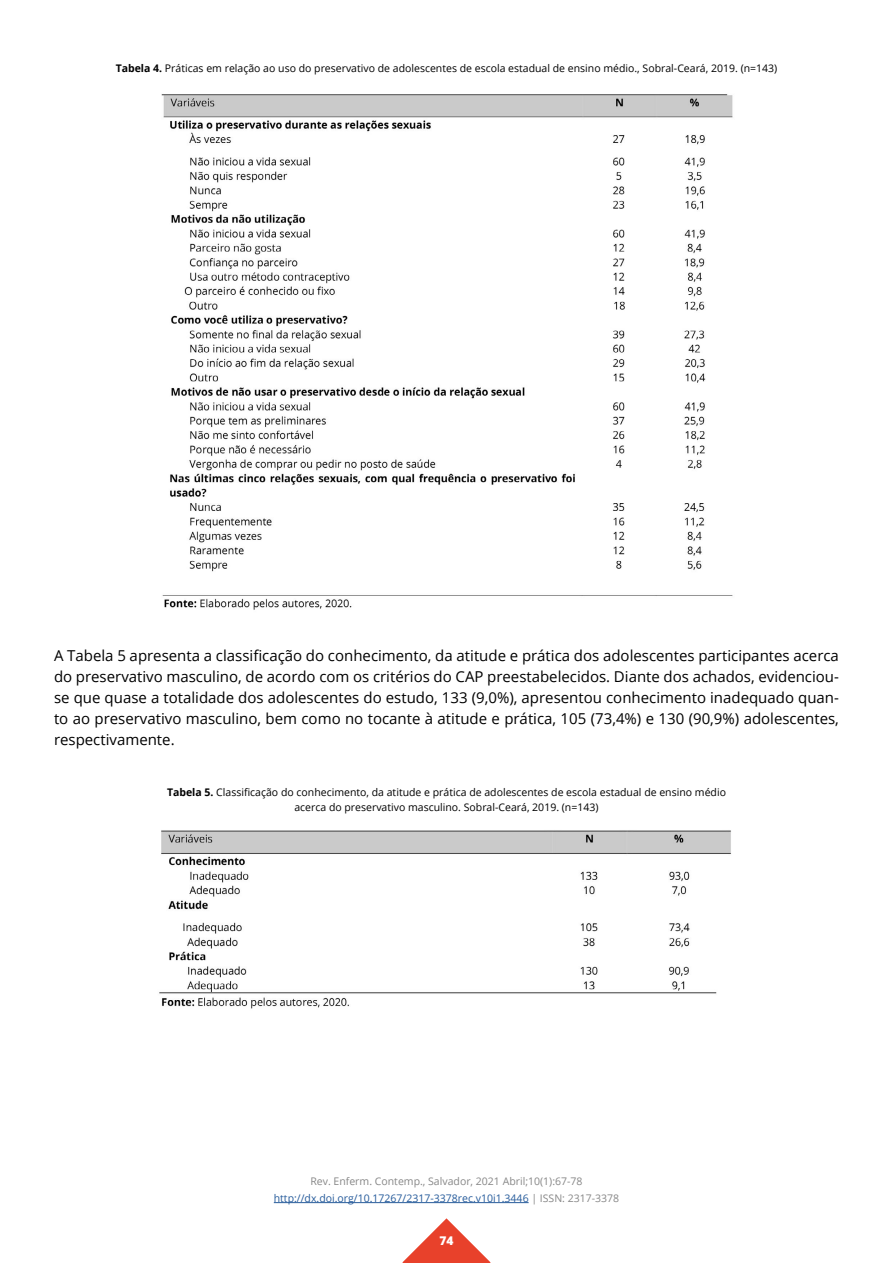
<style>
.page{position:relative;width:893px;height:1263px;background:#fff}
.page>*{position:absolute;margin:0;border:0;box-sizing:border-box;transform-origin:0 0}
.t1{font:15px/21px "Open Sans";color:#000;text-align:justify}
.t2{font:800 12px "Open Sans";color:#fff}
.t3{font:10.5px/15px "Open Sans";color:#000;text-align:center}
.t4{font:10.5px/16.5px "Open Sans";color:#878787;text-align:center}
.s1{font-weight:700}
.s2{color:#265b9b}
</style>
<div class="page">
<svg style="left:402px;top:1218px;width:89px;height:45px"></svg>
<hr style="left:274px;top:1202px;width:255px;height:1px;background:#265b9b">
<img style="left:159px;top:830px;width:572px;height:179px">
<img style="left:161px;top:94px;width:572px;height:516px">
<p class="t3" style="left:116px;top:60px;width:663px"><span class="s1">Tabela 4.</span> Práticas em relação ao uso do preservativo de adolescentes de escola estadual de ensino médio., Sobral-Ceará, 2019. (n=143)</p>
<p class="t1" style="left:54px;top:645px;width:786px">A Tabela 5 apresenta a classificação do conhecimento, da atitude e prática dos adolescentes participantes acerca do preservativo masculino, de acordo com os critérios do CAP preestabelecidos. Diante dos achados, evidenciou&shy;se que quase a totalidade dos adolescentes do estudo, 133 (9,0%), apresentou conhecimento inadequado quan&shy;to ao preservativo masculino, bem como no tocante à atitude e prática, 105 (73,4%) e 130 (90,9%) adolescentes, respectivamente.</p>
<p class="t3" style="left:167px;top:784px;width:560px"><span class="s1">Tabela 5.</span> Classificação do conhecimento, da atitude e prática de adolescentes de escola estadual de ensino médio acerca do preservativo masculino. Sobral-Ceará, 2019. (n=143)</p>
<p class="t4" style="left:274px;top:1173px;width:347px">Rev. Enferm. Contemp., Salvador, 2021 Abril;10(1):67-78 <span class="s2">http://dx.doi.org/10.17267/2317-3378rec.v10i1.3446</span> | ISSN: 2317-3378</p>
<p class="t2" style="left:439px;top:1232px;width:16px">74</p>
</div>
